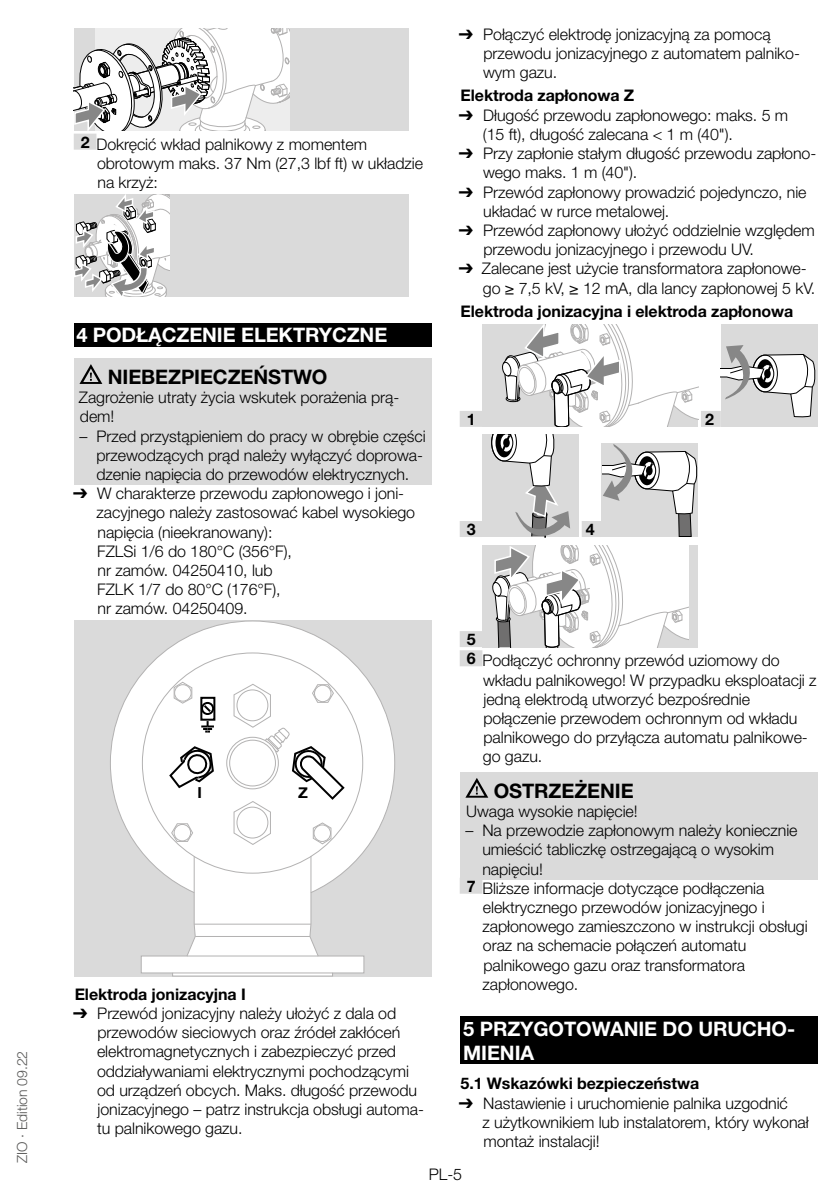
<style>
.page{position:relative;width:840px;height:1191px;background:#fff}
.page>*{position:absolute;margin:0;border:0;box-sizing:border-box;transform-origin:0 0}
.t1{font:700 20px/24px "Helvetica Neue LT Pro";letter-spacing:-.005em;color:#fff}
.t2{font:700 20px "Helvetica Neue LT Pro";letter-spacing:-.005em;color:#000}
.t3{font:300 16px/19.2px "Helvetica Neue LT Pro";letter-spacing:-.005em;color:#000}
.t4{font:700 16px "Helvetica Neue LT Pro";letter-spacing:-.005em;color:#000}
.t5{font:700 15.2px "Helvetica Neue";color:#000}
.t6{font:300 14px "Helvetica Neue LT Pro";letter-spacing:-.005em;color:#575756}
.s1{font-weight:700}
.s2{font-family:"Arial Unicode MS";font-weight:400}
</style>
<div class="page">
<div style="left:74px;top:134px;width:22px;height:16px;background:#dadada"></div>
<div style="left:74px;top:323px;width:357px;height:24px;background:#000"></div>
<div style="left:74px;top:358px;width:357px;height:32px;background:#dadada"></div>
<div style="left:74px;top:386px;width:357px;height:41px;background:#dadada"></div>
<div style="left:74px;top:424px;width:357px;height:60px;background:#dadada"></div>
<div style="left:74px;top:28px;width:334px;height:102px;background:#dadada"></div>
<svg style="left:74px;top:28px;width:215px;height:103px;background:#d6d6d6"></svg>
<div style="left:74px;top:194px;width:334px;height:102px;background:#dadada"></div>
<svg style="left:74px;top:194px;width:96px;height:102px"></svg>
<svg style="left:79px;top:364px;width:23px;height:20px"></svg>
<div style="left:74px;top:620px;width:357px;height:356px;background:#dadada"></div>
<svg style="left:110px;top:620px;width:285px;height:356px"></svg>
<div style="left:142px;top:653px;width:220px;height:220px;background:#fff;border-radius:50%"></div>
<svg style="left:169px;top:746px;width:45px;height:43px"></svg>
<hr style="left:172px;top:972px;width:160px;height:1px;background:#b3b2b2">
<hr style="left:187px;top:955px;width:131px;height:1px;background:#b3b2b2">
<hr style="left:195px;top:936px;width:115px;height:1px;background:#b3b2b2">
<hr style="left:194px;top:923px;width:117px;height:1px;background:#b3b2b2">
<svg style="left:171px;top:823px;width:22px;height:19px"></svg>
<div style="left:174px;top:824px;width:16px;height:17px;background:#fff;border-radius:50%"></div>
<div style="left:174px;top:824px;width:17px;height:17px;border:1px solid #b3b2b2;border-radius:50%"></div>
<svg style="left:173px;top:681px;width:19px;height:23px"></svg>
<div style="left:174px;top:684px;width:17px;height:17px;background:#fff;border-radius:50%"></div>
<div style="left:174px;top:684px;width:17px;height:17px;border:1px solid #b3b2b2;border-radius:50%"></div>
<svg style="left:226px;top:737px;width:52px;height:52px"></svg>
<svg style="left:229px;top:740px;width:46px;height:46px"></svg>
<hr style="left:193px;top:856px;width:1px;height:36px;background:#b3b2b2">
<svg style="left:201px;top:721px;width:13px;height:11px"></svg>
<div style="left:200px;top:697px;width:15px;height:23px;border:2px solid #000"></div>
<div style="left:201px;top:702px;width:13px;height:13px;border:2px solid #000;border-radius:50%"></div>
<svg style="left:202px;top:703px;width:11px;height:11px"></svg>
<hr style="left:310px;top:856px;width:1px;height:36px;background:#b3b2b2">
<svg style="left:233px;top:683px;width:113px;height:162px"></svg>
<div style="left:237px;top:807px;width:31px;height:31px;background:#fff;border-radius:50%"></div>
<div style="left:236px;top:807px;width:32px;height:31px;border:1px solid #b3b2b2;border-radius:50%"></div>
<div style="left:459px;top:411px;width:23px;height:16px;background:#dadada"></div>
<div style="left:700px;top:411px;width:20px;height:16px;background:#dadada"></div>
<div style="left:459px;top:521px;width:23px;height:16px;background:#dadada"></div>
<div style="left:581px;top:521px;width:20px;height:16px;background:#dadada"></div>
<div style="left:459px;top:631px;width:23px;height:16px;background:#dadada"></div>
<div style="left:459px;top:650px;width:23px;height:16px;background:#dadada"></div>
<div style="left:459px;top:772px;width:357px;height:31px;background:#dadada"></div>
<div style="left:459px;top:799px;width:357px;height:22px;background:#dadada"></div>
<div style="left:459px;top:819px;width:357px;height:60px;background:#dadada"></div>
<div style="left:459px;top:877px;width:23px;height:16px;background:#dadada"></div>
<div style="left:459px;top:1016px;width:357px;height:48px;background:#000"></div>
<div style="left:482px;top:325px;width:215px;height:102px;background:#dadada"></div>
<svg style="left:502px;top:325px;width:195px;height:102px"></svg>
<div style="left:720px;top:325px;width:96px;height:102px;background:#dadada"></div>
<svg style="left:720px;top:345px;width:95px;height:72px"></svg>
<div style="left:482px;top:435px;width:96px;height:102px;background:#dadada"></div>
<svg style="left:491px;top:435px;width:79px;height:102px"></svg>
<div style="left:601px;top:444px;width:96px;height:93px;background:#dadada"></div>
<svg style="left:602px;top:444px;width:94px;height:93px"></svg>
<div style="left:482px;top:545px;width:215px;height:102px;background:#dadada"></div>
<svg style="left:492px;top:545px;width:196px;height:102px"></svg>
<svg style="left:466px;top:778px;width:22px;height:19px"></svg>
<p class="t6" style="left:13px;top:1162px;width:113px;rotate:-90deg">ZIO · Edition 09.22</p>
<p class="t3" style="left:97px;top:134px;width:327px;text-indent:-16px"><span class="s1">2</span> Dokręcić wkład palnikowy z momentem obrotowym maks. 37 Nm (27,3 lbf ft) w układzie na krzyż:</p>
<p class="t1" style="left:76px;top:323px;width:310px">4 PODŁĄCZENIE ELEKTRYCZNE</p>
<p class="t2" style="left:108px;top:364px;width:86px">NIEBEZPIEC</p>
<p class="t2" style="left:227px;top:364px;width:101px">ZEŃSTWO</p>
<p class="t3" style="left:79px;top:387px;width:322px">Zagrożenie utraty życia wskutek porażenia prą&shy;dem!</p>
<p class="t3" style="left:96px;top:426px;width:330px;text-indent:-17px">– Przed przystąpieniem do pracy w obrębie części przewodzących prąd należy wyłączyć doprowa&shy;dzenie napięcia do przewodów elektrycznych.</p>
<p class="t3" style="left:96px;top:483px;width:320px;text-indent:-24px"><span class="s2">➔</span> W charakterze przewodu zapłonowego i joni&shy;zacyjnego należy zastosować kabel wysokiego napięcia (nieekranowany):<br>FZLSi 1/6 do 180°C (356°F),<br>nr zamów. 04250410, lub<br>FZLK 1/7 do 80°C (176°F),<br>nr zamów. 04250409.</p>
<p class="t5" style="left:197px;top:780px;width:6px">I</p>
<p class="t5" style="left:298px;top:780px;width:11px">Z</p>
<p class="t4" style="left:75px;top:984px;width:170px">Elektroda jonizacyjna I</p>
<p class="t3" style="left:97px;top:1003px;width:328px;text-indent:-24px"><span class="s2">➔</span> Przewód jonizacyjny należy ułożyć z dala od przewodów sieciowych oraz źródeł zakłóceń elektromagnetycznych i zabezpieczyć przed oddziaływaniami elektrycznymi pochodzącymi od urządzeń obcych. Maks. długość przewodu jonizacyjnego – patrz instrukcja obsługi automa&shy;tu palnikowego gazu.</p>
<p class="t3" style="left:483px;top:24px;width:318px;text-indent:-24px"><span class="s2">➔</span> Połączyć elektrodę jonizacyjną za pomocą przewodu jonizacyjnego z automatem palniko&shy;wym gazu.</p>
<p class="t4" style="left:460px;top:86px;width:175px">Elektroda zapłonowa Z</p>
<p class="t3" style="left:482px;top:105px;width:306px;text-indent:-24px"><span class="s2">➔</span> Długość przewodu zapłonowego: maks. 5 m (15 ft), długość zalecana &lt; 1 m (40").</p>
<p class="t3" style="left:483px;top:143px;width:334px;text-indent:-24px"><span class="s2">➔</span> Przy zapłonie stałym długość przewodu zapłono&shy;wego maks. 1 m (40").</p>
<p class="t3" style="left:483px;top:182px;width:325px;text-indent:-24px"><span class="s2">➔</span> Przewód zapłonowy prowadzić pojedynczo, nie układać w rurce metalowej.</p>
<p class="t3" style="left:483px;top:220px;width:332px;text-indent:-24px"><span class="s2">➔</span> Przewód zapłonowy ułożyć oddzielnie względem przewodu jonizacyjnego i przewodu UV.</p>
<p class="t3" style="left:482px;top:259px;width:333px;text-indent:-24px"><span class="s2">➔</span> Zalecane jest użycie transformatora zapłonowe&shy;go ≥ 7,5 kV, ≥ 12 mA, dla lancy zapłonowej 5 kV.</p>
<p class="t4" style="left:460px;top:301px;width:334px">Elektroda jonizacyjna i elektroda zapłonowa</p>
<p class="t4" style="left:466px;top:409px;width:10px">1</p>
<p class="t4" style="left:704px;top:409px;width:10px">2</p>
<p class="t4" style="left:466px;top:519px;width:10px">3</p>
<p class="t4" style="left:585px;top:519px;width:10px">4</p>
<p class="t3" style="left:466px;top:628px;width:314px;line-height:21.2px"><span class="s1">5<br>6</span> Podłączyć ochronny przewód uziomowy do</p>
<p class="t3" style="left:482px;top:670px;width:335px">wkładu palnikowego! W przypadku eksploatacji z jedną elektrodą utworzyć bezpośrednie połączenie przewodem ochronnym od wkładu palnikowego do przyłącza automatu palnikowe&shy;go gazu.</p>
<p class="t2" style="left:493px;top:778px;width:131px">OSTRZEŻENIE</p>
<p class="t3" style="left:466px;top:801px;width:173px">Uwaga wysokie napięcie!</p>
<p class="t3" style="left:465px;top:820px;width:333px">– Na przewodzie zapłonowym należy koniecznie</p>
<p class="t3" style="left:482px;top:839px;width:293px">umieścić tabliczkę ostrzegającą o wysokim</p>
<p class="t3" style="left:482px;top:859px;width:62px">napięciu!</p>
<p class="t3" style="left:466px;top:878px;width:299px"><span class="s1">7</span> Bliższe informacje dotyczące podłączenia</p>
<p class="t3" style="left:482px;top:897px;width:283px">elektrycznego przewodów jonizacyjnego i</p>
<p class="t3" style="left:482px;top:916px;width:326px">zapłonowego zamieszczono w instrukcji obsługi</p>
<p class="t3" style="left:482px;top:935px;width:265px">oraz na schemacie połączeń automatu</p>
<p class="t3" style="left:483px;top:955px;width:263px">palnikowego gazu oraz transformatora</p>
<p class="t3" style="left:482px;top:974px;width:97px">zapłonowego.</p>
<p class="t1" style="left:463px;top:1016px;width:333px">5 PRZYGOTOWANIE DO URUCHO-<br>MIENIA</p>
<p class="t4" style="left:460px;top:1073px;width:240px">5.1 Wskazówki bezpieczeństwa</p>
<p class="t3" style="left:482px;top:1093px;width:327px;text-indent:-24px"><span class="s2">➔</span> Nastawienie i uruchomienie palnika uzgodnić<br>z użytkownikiem lub instalatorem, który wykonał montaż instalacji!</p>
<p class="t3" style="left:428px;top:1164px;width:35px">PL-5</p>
</div>
